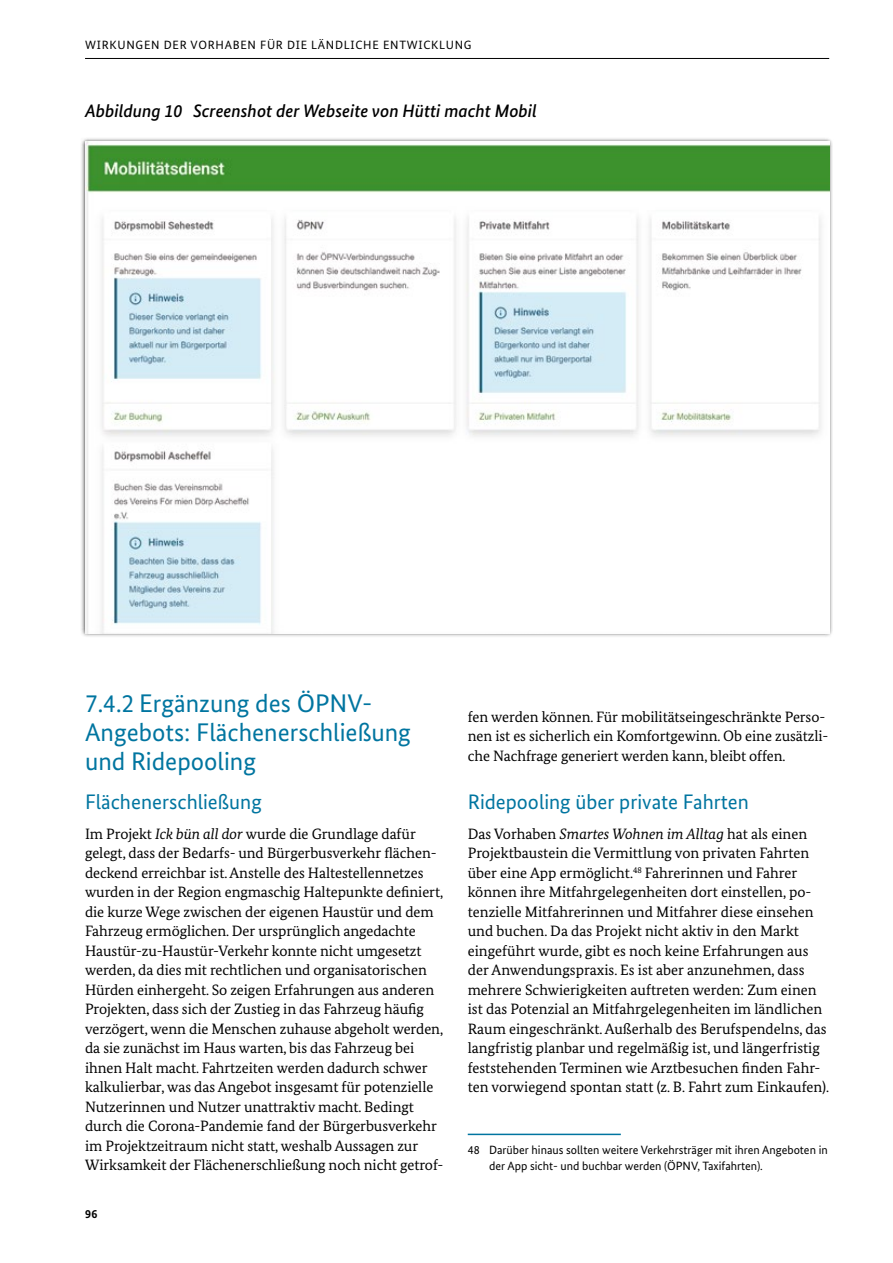
<style>
.page{position:relative;width:893px;height:1263px;background:#fff}
.page>*{position:absolute;margin:0;border:0;box-sizing:border-box;transform-origin:0 0}
.Überschrift_3_-_1_3{font:25.5px/29.2px "Bundes Sans";color:#0075a0}
.spez-ü2{font:21px "Bundes Sans";color:#0075a0}
.Abbildungs-Überschri{font:italic 500 18px "Bundes Sans";color:#000}
.Fließtext{font:15px/19.5px "Bundes Serif";letter-spacing:-.005em;color:#000}
.Fußnote{font:12px/15.8px "Bundes Sans";color:#000}
.Fußnote-2{font:12px "Bundes Sans";letter-spacing:.06em;color:#000}
.t1{font:700 12px "Bundes Sans";color:#000}
.s1{font-style:italic}
</style>
<div class="page">
<div style="left:80px;top:137px;width:754px;height:501px;background:#000;opacity:.75"></div>
<hr style="left:85px;top:58px;width:744px;height:1px;background:#000">
<img style="left:85px;top:142px;width:744px;height:491px">
<hr style="left:468px;top:1133px;width:153px;height:2px;background:#0075a0">
<p class="Fußnote-2" style="left:85px;top:37px;width:388px">WIRKUNGEN DER VORHABEN FÜR DIE LÄNDLICHE ENTWICKLUNG</p>
<p class="Abbildungs-Überschri" style="left:85px;top:100px;width:453px">Abbildung 10 Screenshot der Webseite von Hütti macht Mobil</p>
<h3 class="Überschrift_3_-_1_3" style="left:85px;top:688px;width:327px">7.4.2 Ergänzung des ÖPNV-<br>Angebots: Flächenerschließung und Ridepooling</h3>
<p class="spez-ü2" style="left:85px;top:789px;width:178px">Flächenerschließung</p>
<p class="Fließtext" style="left:85px;top:823px;width:360px">Im Projekt <span class="s1">Ick bün all dor</span> wurde die Grundlage dafür gelegt, dass der Bedarfs- und Bürgerbusverkehr flächen&shy;deckend erreichbar ist. Anstelle des Haltestellennetzes wurden in der Region engmaschig Haltepunkte definiert, die kurze Wege zwischen der eigenen Haustür und dem Fahrzeug ermöglichen. Der ursprünglich angedachte Haustür-zu-Haustür-Verkehr konnte nicht umgesetzt werden, da dies mit rechtlichen und organisatorischen Hürden einhergeht. So zeigen Erfahrungen aus anderen Projekten, dass sich der Zustieg in das Fahrzeug häufig verzögert, wenn die Menschen zuhause abgeholt werden, da sie zunächst im Haus warten, bis das Fahrzeug bei ihnen Halt macht. Fahrtzeiten werden dadurch schwer kalkulierbar, was das Angebot insgesamt für potenzielle Nutzerinnen und Nutzer unattraktiv macht. Bedingt durch die Corona-Pandemie fand der Bürgerbusverkehr im Projektzeitraum nicht statt, weshalb Aussagen zur Wirksamkeit der Flächenerschließung noch nicht getrof-</p>
<p class="t1" style="left:85px;top:1207px;width:14px">96</p>
<p class="Fließtext" style="left:468px;top:706px;width:362px">fen werden können. Für mobilitätseingeschränkte Perso&shy;nen ist es sicherlich ein Komfortgewinn. Ob eine zusätzli&shy;che Nachfrage generiert werden kann, bleibt offen.</p>
<p class="spez-ü2" style="left:468px;top:789px;width:283px">Ridepooling über private Fahrten</p>
<p class="Fließtext" style="left:468px;top:823px;width:363px">Das Vorhaben <span class="s1">Smartes Wohnen im Alltag</span> hat als einen Projektbaustein die Vermittlung von privaten Fahrten über eine App ermöglicht.<sup>48</sup> Fahrerinnen und Fahrer können ihre Mitfahrgelegenheiten dort einstellen, po&shy;tenzielle Mitfahrerinnen und Mitfahrer diese einsehen und buchen. Da das Projekt nicht aktiv in den Markt eingeführt wurde, gibt es noch keine Erfahrungen aus der Anwendungspraxis. Es ist aber anzunehmen, dass mehrere Schwierigkeiten auftreten werden: Zum einen ist das Potenzial an Mitfahrgelegenheiten im ländlichen Raum eingeschränkt. Außerhalb des Berufspendelns, das langfristig planbar und regelmäßig ist, und längerfristig feststehenden Terminen wie Arztbesuchen finden Fahr&shy;ten vorwiegend spontan statt (z. B. Fahrt zum Einkaufen).</p>
<p class="Fußnote" style="left:489px;top:1142px;width:340px;text-indent:-21px">48 Darüber hinaus sollten weitere Verkehrsträger mit ihren Angeboten in der App sicht- und buchbar werden (ÖPNV, Taxifahrten).</p>
</div>
